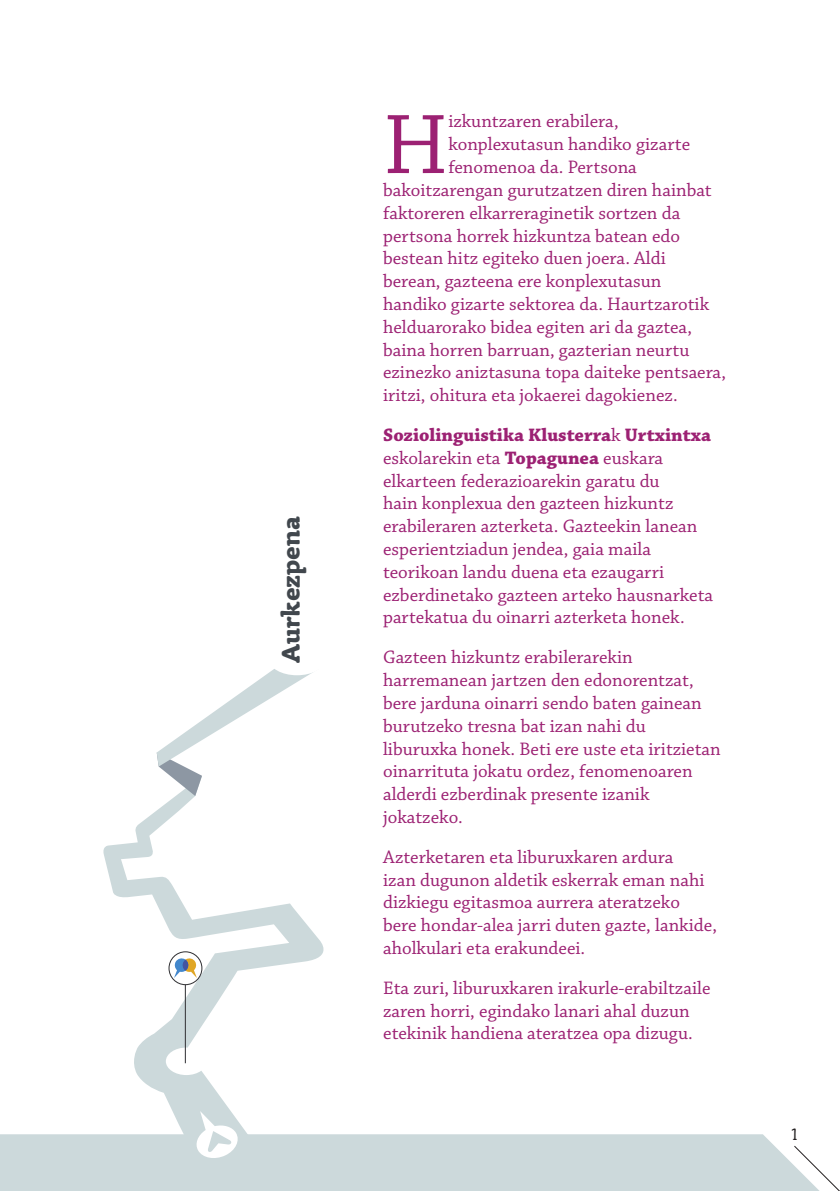
<style>
.page{position:relative;width:840px;height:1191px;background:#fff}
.page>*{position:absolute;margin:0;border:0;box-sizing:border-box;transform-origin:0 0}
.t1{font:89.2px "Chaparral Pro";color:#9c2173}
.t2{font:700 28px "Tyke ITC";color:#41474d}
.t3{font:19px/22.8px "Chaparral Pro";color:#9c2173}
.t4{font:300 18px "Tyke ITC";color:#231f20}
.s1{font-weight:700}
</style>
<div class="page">
<svg style="left:819px;top:1170px;width:20px;height:21px"></svg>
<div style="left:0;top:1134px;width:819px;height:57px;background:#ccd9db"></div>
<svg style="left:102px;top:796px;width:232px;height:395px"></svg>
<svg style="left:194px;top:1111px;width:46px;height:49px"></svg>
<hr style="left:185px;top:982px;width:1px;height:81px;background:#333336">
<svg style="left:169px;top:951px;width:33px;height:33px"></svg>
<div style="left:168px;top:951px;width:34px;height:34px;border:1px solid #333336;border-radius:50%"></div>
<svg style="left:174px;top:957px;width:23px;height:21px"></svg>
<svg style="left:157px;top:669px;width:156px;height:127px"></svg>
<div style="left:269px;top:643px;width:56px;height:32px;background:#fff;border-radius:50%"></div>
<p class="t2" style="left:275px;top:663px;width:148px;rotate:-90deg">Aurkezpena</p>
<p class="t1" style="left:383px;top:95px;width:67px">H</p>
<p class="t3" style="left:448px;top:111px;width:172px">izkuntzaren erabilera,</p>
<p class="t3" style="left:448px;top:134px;width:243px">konplexutasun handiko gizarte</p>
<p class="t3" style="left:448px;top:156px;width:190px">fenomenoa da. Pertsona</p>
<p class="t3" style="left:383px;top:179px;width:330px">bakoitzarengan gurutzatzen diren hainbat</p>
<p class="t3" style="left:383px;top:202px;width:299px">faktoreren elkarreraginetik sortzen da</p>
<p class="t3" style="left:383px;top:225px;width:298px">pertsona horrek hizkuntza batean edo</p>
<p class="t3" style="left:383px;top:248px;width:284px">bestean hitz egiteko duen joera. Aldi</p>
<p class="t3" style="left:383px;top:270px;width:280px">berean, gazteena ere konplexutasun</p>
<p class="t3" style="left:383px;top:293px;width:327px">handiko gizarte sektorea da. Haurtzarotik</p>
<p class="t3" style="left:383px;top:316px;width:310px">helduarorako bidea egiten ari da gaztea,</p>
<p class="t3" style="left:383px;top:339px;width:307px">baina horren barruan, gazterian neurtu</p>
<p class="t3" style="left:383px;top:362px;width:344px">ezinezko aniztasuna topa daiteke pentsaera,</p>
<p class="t3" style="left:383px;top:384px;width:296px">iritzi, ohitura eta jokaerei dagokienez.</p>
<p class="t3" style="left:383px;top:424px;width:331px"><span class="s1">Soziolinguistika Klusterra</span>k <span class="s1">Urtxintxa </span>eskolarekin eta <span class="s1">Topagunea</span> euskara elkarteen federazioarekin garatu du<br>hain konplexua den gazteen hizkuntz erabileraren azterketa. Gazteekin lanean esperientziadun jendea, gaia maila teorikoan landu duena eta ezaugarri ezberdinetako gazteen arteko hausnarketa partekatua du oinarri azterketa honek.</p>
<p class="t3" style="left:383px;top:646px;width:339px">Gazteen hizkuntz erabilerarekin harremanean jartzen den edonorentzat, bere jarduna oinarri sendo baten gainean burutzeko tresna bat izan nahi du liburuxka honek. Beti ere uste eta iritzietan oinarrituta jokatu ordez, fenomenoaren alderdi ezberdinak presente izanik jokatzeko.</p>
<p class="t3" style="left:383px;top:846px;width:335px">Azterketaren eta liburuxkaren ardura<br>izan dugunon aldetik eskerrak eman nahi dizkiegu egitasmoa aurrera ateratzeko bere hondar-alea jarri duten gazte, lankide, aholkulari eta erakundeei.</p>
<p class="t3" style="left:383px;top:977px;width:329px">Eta zuri, liburuxkaren irakurle-erabiltzaile zaren horri, egindako lanari ahal duzun etekinik handiena ateratzea opa dizugu.</p>
<p class="t4" style="left:789px;top:1125px;width:10px">1</p>
</div>
